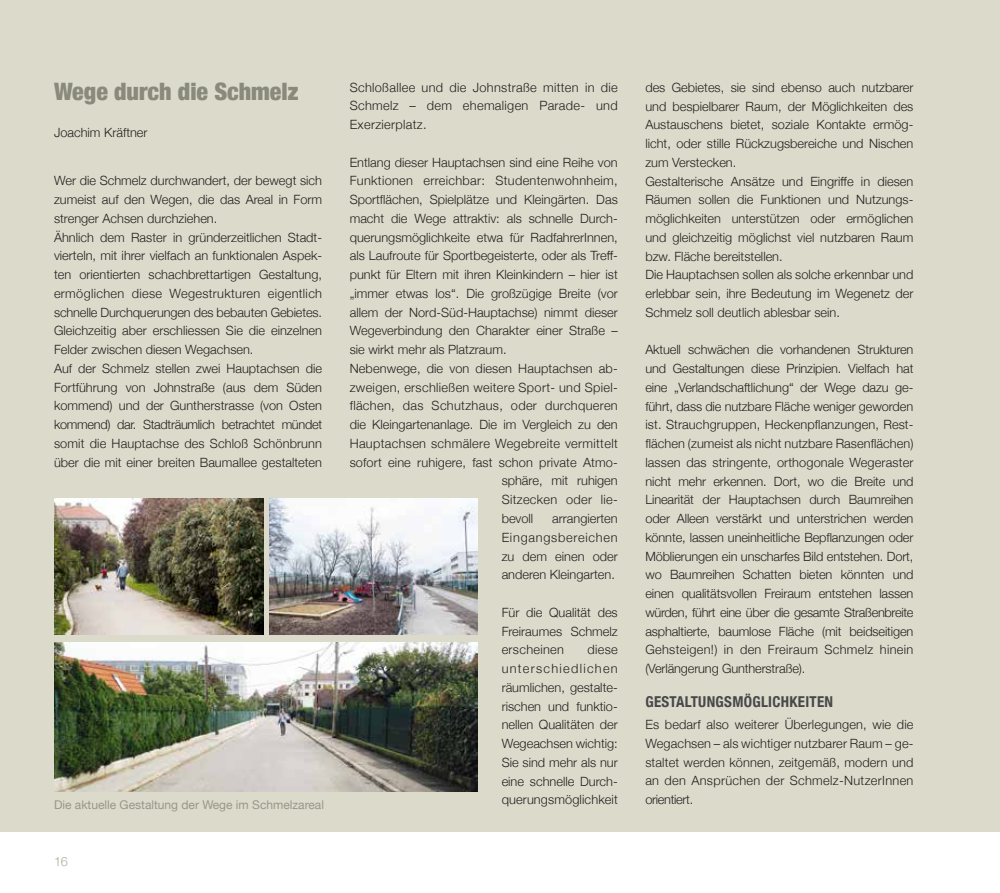
<style>
.page{position:relative;width:1000px;height:893px;background:#fff}
.page>*{position:absolute;margin:0;border:0;box-sizing:border-box;transform-origin:0 0}
.t1{font:900 condensed 24px "Helvetica Neue";color:#8a8a7c}
.t2{font:700 condensed 15px "Helvetica Neue";letter-spacing:.02em;color:#48484a}
.t3{font:300 12.75px/18.8px "Helvetica Neue";color:#231f20;text-align:justify}
.t4{font:300 12.75px "Helvetica Neue";letter-spacing:.025em;color:#231f20}
.t5{font:300 12.75px "Helvetica Neue";color:#aead9b}
.t6{font:12px "Helvetica Neue";color:#96978a}
</style>
<div class="page">
<div style="left:0;top:0;width:999px;height:832px;background:#dcdbcb"></div>
<img style="left:270px;top:498px;width:207px;height:137px">
<img style="left:54px;top:498px;width:209px;height:137px">
<img style="left:54px;top:642px;width:423px;height:149px">
<h1 class="t1" style="left:54px;top:72px;width:246px">Wege durch die Schmelz</h1>
<p class="t3" style="left:54px;top:123px;width:95px">Joachim Kräftner</p>
<p class="t3" style="left:54px;top:171px;width:269px;text-align:left">Wer die Schmelz durchwandert, der bewegt sich zumeist auf den Wegen, die das Areal in Form strenger Achsen durchziehen.<br>Ähnlich dem Raster in gründerzeitlichen Stadt&shy;vierteln, mit ihrer vielfach an funktionalen Aspek&shy;ten orientierten schachbrettartigen Gestaltung, ermöglichen diese Wegestrukturen eigentlich schnelle Durchquerungen des bebauten Gebietes.<br>Gleichzeitig aber erschliessen Sie die einzelnen Felder zwischen diesen Wegachsen.<br>Auf der Schmelz stellen zwei Hauptachsen die Fortführung von Johnstraße (aus dem Süden kommend) und der Guntherstrasse (von Osten kommend) dar. Stadträumlich betrachtet mündet somit die Hauptachse des Schloß Schönbrunn über die mit einer breiten Baumallee gestalteten</p>
<p class="t6" style="left:54px;top:796px;width:271px">Die aktuelle Gestaltung der Wege im Schmelzareal</p>
<p class="t5" style="left:54px;top:851px;width:15px">16</p>
<p class="t3" style="left:349px;top:77px;width:269px">Schloßallee und die Johnstraße mitten in die Schmelz – dem ehemaligen Parade- und Exerzierplatz.</p>
<p class="t3" style="left:349px;top:152px;width:269px">Entlang dieser Hauptachsen sind eine Reihe von</p>
<p class="t4" style="left:349px;top:171px;width:269px">Funktionen erreichbar: Studentenwohnheim,</p>
<p class="t3" style="left:349px;top:189px;width:269px">Sportflächen, Spielplätze und Kleingärten. Das</p>
<p class="t3" style="left:349px;top:208px;width:269px">macht die Wege attraktiv: als schnelle Durch-</p>
<p class="t3" style="left:349px;top:227px;width:269px">querungsmöglichkeite etwa für RadfahrerInnen,</p>
<p class="t3" style="left:349px;top:246px;width:269px">als Laufroute für Sportbegeisterte, oder als Treff-</p>
<p class="t3" style="left:349px;top:264px;width:269px">punkt für Eltern mit ihren Kleinkindern – hier ist</p>
<p class="t3" style="left:349px;top:283px;width:269px">„immer etwas los“. Die großzügige Breite (vor</p>
<p class="t3" style="left:349px;top:302px;width:269px">allem der Nord-Süd-Hauptachse) nimmt dieser</p>
<p class="t3" style="left:349px;top:321px;width:269px">Wegeverbindung den Charakter einer Straße –</p>
<p class="t3" style="left:349px;top:340px;width:158px">sie wirkt mehr als Platzraum.</p>
<p class="t3" style="left:349px;top:358px;width:268px">Nebenwege, die von diesen Hauptachsen ab-</p>
<p class="t4" style="left:349px;top:377px;width:268px">zweigen, erschließen weitere Sport- und Spiel-</p>
<p class="t4" style="left:349px;top:396px;width:269px">flächen, das Schutzhaus, oder durchqueren</p>
<p class="t3" style="left:349px;top:415px;width:269px">die Kleingartenanlage. Die im Vergleich zu den</p>
<p class="t4" style="left:349px;top:433px;width:269px">Hauptachsen schmälere Wegebreite vermittelt</p>
<p class="t3" style="left:349px;top:452px;width:269px">sofort eine ruhigere, fast schon private Atmo-</p>
<p class="t3" style="left:501px;top:471px;width:118px">sphäre, mit ruhigen</p>
<p class="t4" style="left:501px;top:489px;width:118px">Sitzecken oder lie-</p>
<p class="t3" style="left:501px;top:508px;width:33px">bevoll</p>
<p class="t3" style="left:501px;top:508px;width:118px;text-indent:51px">arrangierten Eingangsbereichen zu dem einen oder anderen Kleingarten.</p>
<p class="t3" style="left:501px;top:602px;width:118px">Für die Qualität des Freiraumes Schmelz erscheinen</p>
<p class="t3" style="left:501px;top:640px;width:118px;text-indent:86px">diese unterschiedlichen räumlichen, gestalte&shy;rischen und funktio&shy;nellen Qualitäten der Wegeachsen wichtig:<br>Sie sind mehr als nur eine schnelle Durch&shy;querungsmöglichkeit</p>
<p class="t3" style="left:645px;top:77px;width:269px;text-align:left">des Gebietes, sie sind ebenso auch nutzbarer und bespielbarer Raum, der Möglichkeiten des Austauschens bietet, soziale Kontakte ermög&shy;licht, oder stille Rückzugsbereiche und Nischen zum Verstecken.<br>Gestalterische Ansätze und Eingriffe in diesen Räumen sollen die Funktionen und Nutzungs&shy;möglichkeiten unterstützen oder ermöglichen und gleichzeitig möglichst viel nutzbaren Raum bzw. Fläche bereitstellen.<br>Die Hauptachsen sollen als solche erkennbar und erlebbar sein, ihre Bedeutung im Wegenetz der Schmelz soll deutlich ablesbar sein.</p>
<p class="t3" style="left:645px;top:340px;width:269px">Aktuell schwächen die vorhandenen Strukturen und Gestaltungen diese Prinzipien. Vielfach hat eine „Verlandschaftlichung“ der Wege dazu ge&shy;führt, dass die nutzbare Fläche weniger geworden ist. Strauchgruppen, Heckenpflanzungen, Rest&shy;flächen (zumeist als nicht nutzbare Rasenflächen) lassen das stringente, orthogonale Wegeraster nicht mehr erkennen. Dort, wo die Breite und Linearität der Hauptachsen durch Baumreihen oder Alleen verstärkt und unterstrichen werden könnte, lassen uneinheitliche Bepflanzungen oder Möblierungen ein unscharfes Bild entstehen. Dort, wo Baumreihen Schatten bieten könnten und einen qualitätsvollen Freiraum entstehen lassen würden, führt eine über die gesamte Straßenbreite asphaltierte, baumlose Fläche (mit beidseitigen Gehsteigen!) in den Freiraum Schmelz hinein (Verlängerung Guntherstraße).</p>
<p class="t2" style="left:645px;top:689px;width:189px">GESTALTUNGSMÖGLICHKEITEN</p>
<p class="t3" style="left:645px;top:714px;width:269px">Es bedarf also weiterer Überlegungen, wie die Wegachsen – als wichtiger nutzbarer Raum – ge&shy;staltet werden können, zeitgemäß, modern und an den Ansprüchen der Schmelz-NutzerInnen orientiert.</p>
</div>
